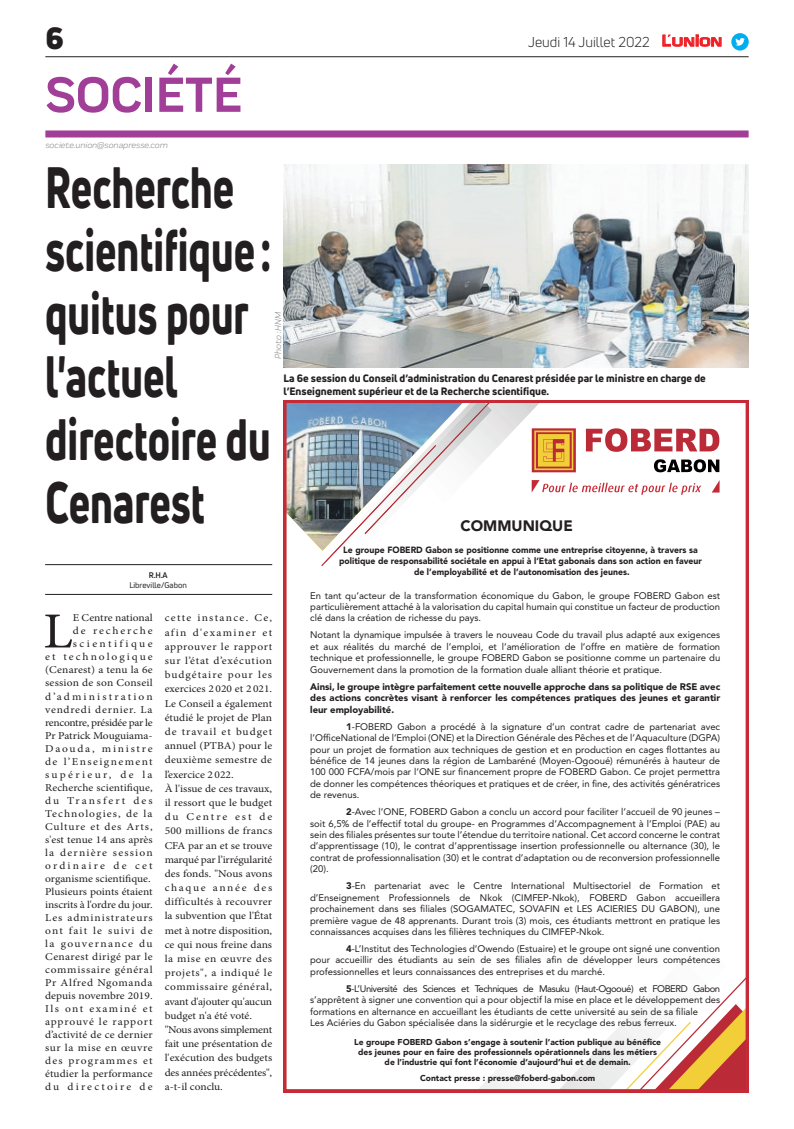
<style>
.page{position:relative;width:794px;height:1129px;background:#fff}
.page>*{position:absolute;margin:0;border:0;box-sizing:border-box;transform-origin:0 0}
.t1{font:800 57px/63px "Uni Neue";color:#231f20;scale:.71 1}
.t2{font:700 51px "Praktika";color:#a13e97}
.t3{font:50.5px "Minion Pro";color:#231f20;scale:1.09 1}
.t4{font:900 30px "Uni Neue";color:#231f20}
.t5{font:900 15px "Avenir";color:#231f20}
.t6{font:14px "Uni Neue";color:#231f20}
.t7{font:10.5px/13px "Minion Pro";letter-spacing:.06em;color:#231f20;text-align:right;scale:1.09 1}
.t8{font:10.5px/14.2px "Minion Pro";letter-spacing:.02em;color:#231f20;scale:1.09 1}
.t9{font:800 10.5px/12.6px "Uni Neue";color:#231f20}
.t10{font:9.5px/11.4px "Avenir";color:#231f20;text-align:justify}
.t11{font:900 9.5px/11.4px "Avenir";color:#231f20;text-align:justify}
.t12{font:900 9px/10.8px "Avenir";color:#231f20;text-align:center;scale:.96 1}
.t13{font:italic 9px "Praktika";color:#818386}
.t14{font:900 8.5px/10.2px "Avenir";color:#231f20;text-align:center}
.t15{font:8px "Uni Neue";color:#231f20}
.t16{font:700 8px "Uni Neue";color:#231f20}
.s1{font-family:"Eurostile";font-weight:600;font-size:14.9px;color:#ee1d23}
.s2{font-family:"Eurostile";font-weight:600;font-size:11.4px;color:#ee1d23}
.s3{font-weight:900}
</style>
<div class="page">
<hr style="left:45px;top:56px;width:703px;height:1px;background:#231f20">
<div style="left:45px;top:130px;width:703px;height:7px;background:#a13e97"></div>
<svg style="left:662px;top:34px;width:60px;height:13px"></svg>
<div style="left:731px;top:33px;width:17px;height:18px;background:#00aeef;border-radius:50%"></div>
<svg style="left:735px;top:38px;width:10px;height:8px"></svg>
<svg style="left:283px;top:400px;width:465px;height:691px"></svg>
<hr style="left:45px;top:593px;width:227px;height:1px;background:#231f20">
<hr style="left:45px;top:564px;width:227px;height:1px;background:#231f20">
<img style="left:283px;top:164px;width:465px;height:203px">
<h3 class="t4" style="left:45px;top:17px;width:20px">6</h3>
<h2 class="t2" style="left:45px;top:54px;width:198px">SOCIÉTÉ</h2>
<p class="t13" style="left:45px;top:139px;width:124px">societe.union@sonapresse.com</p>
<h3 class="t6" style="left:528px;top:33px;width:195px">Jeudi 14 Juillet 2022 <span class="s1">L</span><span class="s2">UNION</span></h3>
<h1 class="t1" style="left:45px;top:155px;width:320px">Recherche scientifique: quitus pour l'actuel directoire du<br>Cenarest</h1>
<p class="t13" style="left:272px;top:359px;width:49px;rotate:-90deg">Photo : HNM</p>
<p class="t9" style="left:283px;top:372px;width:424px">La 6e session du Conseil d’administration du Cenarest présidée par le ministre en charge de l’Enseignement supérieur et de la Recherche scientifique.</p>
<h3 class="t5" style="left:460px;top:513px;width:114px">COMMUNIQUE</h3>
<p class="t16" style="left:149px;top:569px;width:20px">R.H.A</p>
<p class="t15" style="left:129px;top:580px;width:59px">Libreville/Gabon</p>
<p class="t7" style="left:45px;top:611px;width:100px">E Centre national<br>de recherche scientifique<br>et technologique (Cenarest) a tenu la 6e session de son Conseil d’administration vendredi dernier. La rencontre, présidée par le<br>Pr Patrick Mouguiama-<br>Daouda, ministre de l’Enseignement supérieur, de la<br>Recherche scientifique, du Transfert des<br>Technologies, de la<br>Culture et des Arts, s'est tenue 14 ans après la dernière session ordinaire de cet organisme scientifique.<br>Plusieurs points étaient inscrits à l'ordre du jour.<br>Les administrateurs ont fait le suivi de la gouvernance du<br>Cenarest dirigé par le commissaire général<br>Pr Alfred Ngomanda depuis novembre 2019.<br>Ils ont examiné et approuvé le rapport d’activité de ce dernier sur la mise en œuvre des programmes et étudier la performance du directoire de</p>
<p class="t8" style="left:165px;top:611px;width:100px">cette instance. Ce, afin d'examiner et approuver le rapport sur l’état d’exécution budgétaire pour les exercices 2 020 et 2 021.<br>Le Conseil a également étudié le projet de Plan de travail et budget annuel (PTBA) pour le deuxième semestre de l’exercice 2 022.<br>À l'issue de ces travaux, il ressort que le budget du Centre est de<br>500 millions de francs<br>CFA par an et se trouve marqué par l’irrégularité des fonds. "Nous avons chaque année des difficultés à recouvrer la subvention que l'État met à notre disposition, ce qui nous freine dans la mise en œuvre des projets", a indiqué le commissaire général, avant d'ajouter qu'aucun budget n'a été voté. "Nous avons simplement fait une présentation de l'exécution des budgets des années précédentes", a-t-il conclu.</p>
<h3 class="t3" style="left:43px;top:597px;width:29px">L</h3>
<p class="t12" style="left:339px;top:544px;width:379px">Le groupe FOBERD Gabon se positionne comme une entreprise citoyenne, à travers sa politique de responsabilité sociétale en appui à l’Etat gabonais dans son action en faveur de l’employabilité et de l’autonomisation des jeunes.</p>
<p class="t10" style="left:310px;top:589px;width:411px">En tant qu’acteur de la transformation économique du Gabon, le groupe FOBERD Gabon est particulièrement attaché à la valorisation du capital humain qui constitue un facteur de production clé dans la création de richesse du pays.</p>
<p class="t10" style="left:310px;top:629px;width:411px">Notant la dynamique impulsée à travers le nouveau Code du travail plus adapté aux exigences et aux réalités du marché de l’emploi, et l’amélioration de l’offre en matière de formation technique et professionnelle, le groupe FOBERD Gabon se positionne comme un partenaire du Gouvernement dans la promotion de la formation duale alliant théorie et pratique.</p>
<p class="t11" style="left:310px;top:680px;width:411px">Ainsi, le groupe intègre parfaitement cette nouvelle approche dans sa politique de RSE avec des actions concrètes visant à renforcer les compétences pratiques des jeunes et garantir leur employabilité.</p>
<p class="t10" style="left:310px;top:720px;width:411px;text-indent:36px"><span class="s3">1</span>-FOBERD Gabon a procédé à la signature d’un contrat cadre de partenariat avec l’OfficeNational de l’Emploi (ONE) et la Direction Générale des Pêches et de l’Aquaculture (DGPA) pour un projet de formation aux techniques de gestion et en production en cages flottantes au bénéfice de 14 jeunes dans la région de Lambaréné (Moyen-Ogooué) rémunérés à hauteur de 100 000 FCFA/mois par l’ONE sur financement propre de FOBERD Gabon. Ce projet permettra de donner les compétences théoriques et pratiques et de créer, in fine, des activités génératrices de revenus.</p>
<p class="t10" style="left:310px;top:805px;width:411px;text-indent:36px"><span class="s3">2</span>-Avec l’ONE, FOBERD Gabon a conclu un accord pour faciliter l’accueil de 90 jeunes – soit 6,5% de l’effectif total du groupe- en Programmes d’Accompagnement à l’Emploi (PAE) au sein des filiales présentes sur toute l’étendue du territoire national. Cet accord concerne le contrat d’apprentissage (10), le contrat d’apprentissage insertion professionnelle ou alternance (30), le contrat de professionnalisation (30) et le contrat d’adaptation ou de reconversion professionnelle (20).</p>
<p class="t10" style="left:310px;top:879px;width:411px;text-indent:36px"><span class="s3">3</span>-En partenariat avec le Centre International Multisectoriel de Formation et d’Enseignement Professionnels de Nkok (CIMFEP-Nkok), FOBERD Gabon accueillera prochainement dans ses filiales (SOGAMATEC, SOVAFIN et LES ACIERIES DU GABON), une première vague de 48 apprenants. Durant trois (3) mois, ces étudiants mettront en pratique les connaissances acquises dans les filières techniques du CIMFEP-Nkok.</p>
<p class="t10" style="left:310px;top:942px;width:411px;text-indent:36px"><span class="s3">4</span>-L’Institut des Technologies d’Owendo (Estuaire) et le groupe ont signé une convention pour accueillir des étudiants au sein de ses filiales afin de développer leurs compétences professionnelles et leurs connaissances des entreprises et du marché.</p>
<p class="t10" style="left:310px;top:982px;width:411px;text-align:left;text-indent:36px"><span class="s3">5</span>-L’Université des Sciences et Techniques de Masuku (Haut-Ogooué) et FOBERD Gabon s’apprêtent à signer une convention qui a pour objectif la mise en place et le développement des formations en alternance en accueillant les étudiants de cette université au sein de sa filiale<br>Les Aciéries du Gabon spécialisée dans la sidérurgie et le recyclage des rebus ferreux.</p>
<p class="t14" style="left:354px;top:1036px;width:308px">Le groupe FOBERD Gabon s’engage à soutenir l’action publique au bénéfice des jeunes pour en faire des professionnels opérationnels dans les métiers de l’industrie qui font l’économie d’aujourd’hui et de demain.</p>
<p class="t14" style="left:420px;top:1072px;width:177px">Contact presse : presse@foberd-gabon.com</p>
</div>
